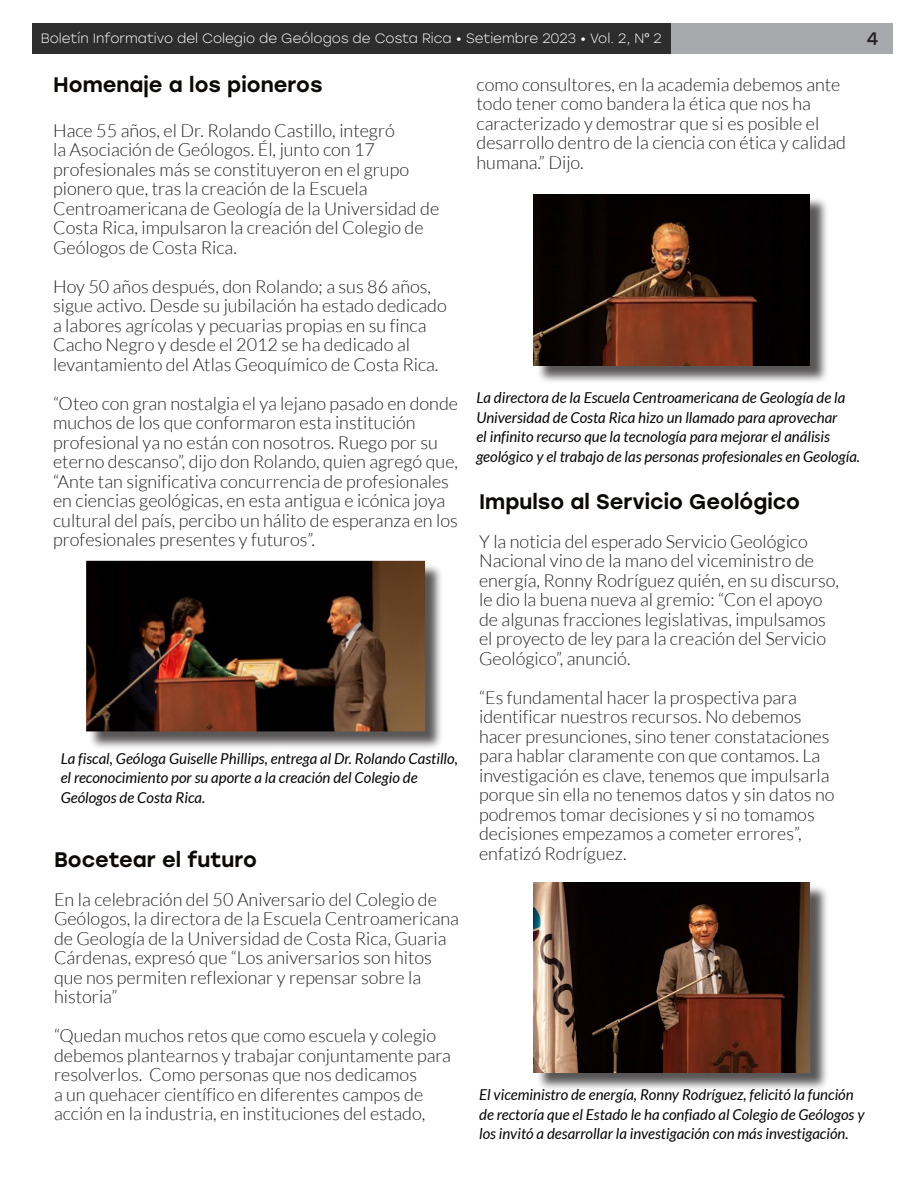
<style>
.page{position:relative;width:918px;height:1188px;background:#fff}
.page>*{position:absolute;margin:0;border:0;box-sizing:border-box;transform-origin:0 0}
.t1{font:500 21px "Stolzl";color:#0c0806}
.t2{font:300 18px/19.5px "Lato";color:#231f20}
.t3{font:18px "Stolzl";color:#231f20}
.t4{font:italic 15px/19.5px "Lato";color:#040503}
.t5{font:300 13.5px "Stolzl";color:#fff}
.s1{font-family:"Lato";font-weight:400}
</style>
<div class="page">
<div style="left:33px;top:24px;width:642px;height:30px;background:#2d2d2d"></div>
<div style="left:671px;top:24px;width:222px;height:30px;background:#a8a9ad"></div>
<div style="left:88px;top:563px;width:356px;height:187px;background:#231f20;opacity:.75"></div>
<img style="left:86px;top:561px;width:339px;height:170px">
<div style="left:536px;top:197px;width:293px;height:187px;background:#231f20;opacity:.75"></div>
<img style="left:534px;top:194px;width:276px;height:171px">
<div style="left:536px;top:884px;width:293px;height:207px;background:#231f20;opacity:.75"></div>
<img style="left:534px;top:882px;width:276px;height:190px">
<p class="t5" style="left:41px;top:29px;width:622px">Boletín Informativo del Colegio de Geólogos de Costa Rica • Setiembre 2023 • Vol. 2, N<span class="s1">º</span> 2</p>
<p class="t3" style="left:867px;top:26px;width:13px">4</p>
<p class="t1" style="left:53px;top:70px;width:271px">Homenaje a los pioneros</p>
<p class="t2" style="left:53px;top:121px;width:388px">Hace 55 años, el Dr. Rolando Castillo, integró<br>la Asociación de Geólogos. Él, junto con 17 profesionales más se constituyeron en el grupo pionero que, tras la creación de la Escuela Centroamericana de Geología de la Universidad de Costa Rica, impulsaron la creación del Colegio de Geólogos de Costa Rica.</p>
<p class="t2" style="left:53px;top:277px;width:395px">Hoy 50 años después, don Rolando; a sus 86 años, sigue activo. Desde su jubilación ha estado dedicado a labores agrícolas y pecuarias propias en su finca Cacho Negro y desde el 2012 se ha dedicado al levantamiento del Atlas Geoquímico de Costa Rica.</p>
<p class="t2" style="left:53px;top:394px;width:406px">“Oteo con gran nostalgia el ya lejano pasado en donde muchos de los que conformaron esta institución profesional ya no están con nosotros. Ruego por su eterno descanso”, dijo don Rolando, quien agregó que, “Ante tan significativa concurrencia de profesionales en ciencias geológicas, en esta antigua e icónica joya cultural del país, percibo un hálito de esperanza en los profesionales presentes y futuros”.</p>
<p class="t2" style="left:477px;top:74px;width:371px">como consultores, en la academia debemos ante todo tener como bandera la ética que nos ha caracterizado y demostrar que si es posible el desarrollo dentro de la ciencia con ética y calidad humana.” Dijo.</p>
<p class="t4" style="left:476px;top:388px;width:385px">La directora de la Escuela Centroamericana de Geología de la Universidad de Costa Rica hizo un llamado para aprovechar<br>el infinito recurso que la tecnología para mejorar el análisis geológico y el trabajo de las personas profesionales en Geología.</p>
<p class="t1" style="left:479px;top:486px;width:323px">Impulso al Servicio Geológico</p>
<p class="t2" style="left:479px;top:532px;width:362px">Y la noticia del esperado Servicio Geológico Nacional vino de la mano del viceministro de energía, Ronny Rodríguez quién, en su discurso, le dio la buena nueva al gremio: “Con el apoyo de algunas fracciones legislativas, impulsamos el proyecto de ley para la creación del Servicio Geológico”, anunció.</p>
<p class="t2" style="left:479px;top:688px;width:357px">“Es fundamental hacer la prospectiva para identificar nuestros recursos. No debemos hacer presunciones, sino tener constataciones para hablar claramente con que contamos. La investigación es clave, tenemos que impulsarla porque sin ella no tenemos datos y sin datos no podremos tomar decisiones y si no tomamos decisiones empezamos a cometer errores”, enfatizó Rodríguez.</p>
<p class="t4" style="left:61px;top:749px;width:399px">La fiscal, Geóloga Guiselle Phillips, entrega al Dr. Rolando Castillo, el reconocimiento por su aporte a la creación del Colegio de<br>Geólogos de Costa Rica.</p>
<p class="t1" style="left:54px;top:844px;width:205px">Bocetear el futuro</p>
<p class="t2" style="left:54px;top:890px;width:406px">En la celebración del 50 Aniversario del Colegio de Geólogos, la directora de la Escuela Centroamericana de Geología de la Universidad de Costa Rica, Guaria Cárdenas, expresó que “Los aniversarios son hitos que nos permiten reflexionar y repensar sobre la historia”</p>
<p class="t2" style="left:54px;top:1026px;width:398px">“Quedan muchos retos que como escuela y colegio debemos plantearnos y trabajar conjuntamente para resolverlos. Como personas que nos dedicamos<br>a un quehacer científico en diferentes campos de acción en la industria, en instituciones del estado,</p>
<p class="t4" style="left:479px;top:1085px;width:387px">El viceministro de energía, Ronny Rodríguez, felicitó la función de rectoría que el Estado le ha confiado al Colegio de Geólogos y los invitó a desarrollar la investigación con más investigación.</p>
</div>
